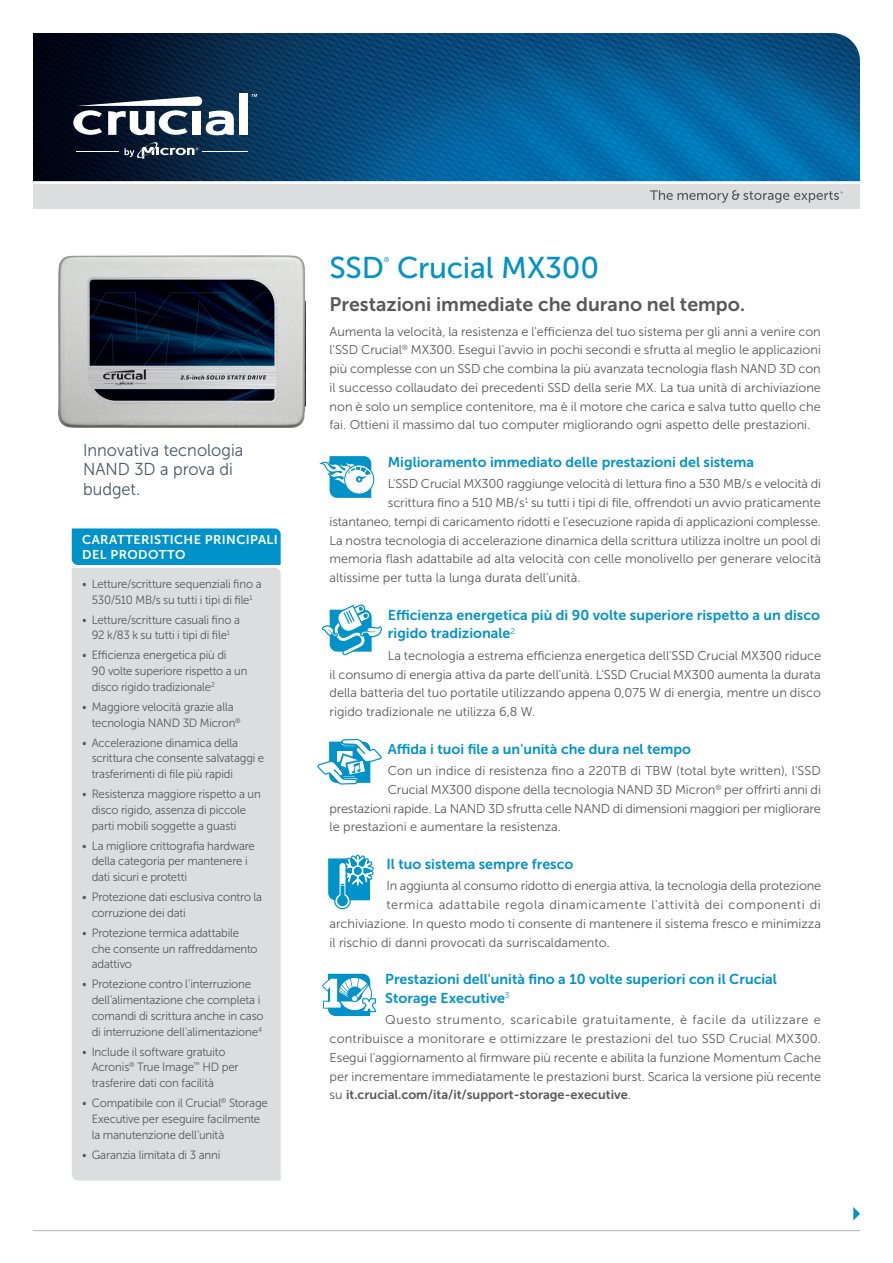
<style>
.page{position:relative;width:893px;height:1263px;background:#fff}
.page>*{position:absolute;margin:0;border:0;box-sizing:border-box;transform-origin:0 0}
.H1-Headline{font:30px "Museo Sans 500";letter-spacing:-.01em;color:#0092c8}
.H2-B__Standard_Headl{font:19.5px "Museo Sans 700";color:#57585a}
.H3-B__subheadline_bl{font:17.25px/19.5px "Museo Sans 300";color:#475865;scale:.95 1}
.H3-B__subheadline_bl-2{font:14.25px/18.8px "Museo Sans 700";color:#0092c8}
.body_copy{font:12.75px/18.8px "Museo Sans 300";color:#57585a;text-align:justify}
.body_copy-2{font:12.75px "Museo Sans 300";letter-spacing:.04em;color:#57585a}
.Headline__Bulleted_L{font:12.75px/15.3px "Museo Sans 700";letter-spacing:.03em;color:#fff}
.t1{font:12px/15.8px "Museo Sans 300";letter-spacing:-.015em;color:#57585a;scale:.95 1}
.H1-Headline-2{font:7.05px "Museo Sans 500";color:#0092c8}
.s1{font-family:"Museo Sans 700"}
</style>
<div class="page">
<img style="left:33px;top:33px;width:827px;height:148px">
<hr style="left:76px;top:151px;width:42px;height:1px;background:#fff">
<hr style="left:202px;top:151px;width:45px;height:1px;background:#fff">
<svg style="left:125px;top:142px;width:73px;height:17px"></svg>
<div style="left:239px;top:94px;width:9px;height:41px;background:#fff"></div>
<svg style="left:73px;top:96px;width:161px;height:40px"></svg>
<svg style="left:251px;top:94px;width:6px;height:3px"></svg>
<div style="left:33px;top:184px;width:827px;height:24px;background:#dcdddf"></div>
<svg style="left:650px;top:190px;width:193px;height:13px"></svg>
<hr style="left:33px;top:1230px;width:827px;height:1px;background:#bcbdc0">
<svg style="left:853px;top:1207px;width:7px;height:13px"></svg>
<svg style="left:328px;top:855px;width:46px;height:54px"></svg>
<svg style="left:322px;top:974px;width:54px;height:42px"></svg>
<svg style="left:319px;top:456px;width:55px;height:42px"></svg>
<svg style="left:317px;top:739px;width:65px;height:45px"></svg>
<svg style="left:322px;top:604px;width:60px;height:51px"></svg>
<img style="left:58px;top:256px;width:247px;height:172px">
<div style="left:72px;top:528px;width:209px;height:37px;background:#0092c8"></div>
<div style="left:72px;top:568px;width:209px;height:612px;background:#dcdddf"></div>
<p class="H3-B__subheadline_bl" style="left:83px;top:440px;width:170px">Innovativa tecnologia<br>NAND 3D a prova di budget.</p>
<p class="Headline__Bulleted_L" style="left:82px;top:532px;width:197px">CARATTERISTICHE PRINCIPALI<br>DEL PRODOTTO</p>
<p class="t1" style="left:82px;top:576px;width:190px;text-align:center">• Letture/scritture sequenziali fino a<br>530/510 MB/s su tutti i tipi di file<sup>1</sup></p>
<p class="t1" style="left:82px;top:612px;width:168px;text-align:center">• Letture/scritture casuali fino a<br>92 k/83 k su tutti i tipi di file<sup>1</sup></p>
<p class="t1" style="left:92px;top:647px;width:166px;text-indent:-9px">• Efficienza energetica più di<br>90 volte superiore rispetto a un disco rigido tradizionale<sup>2</sup></p>
<p class="t1" style="left:92px;top:699px;width:158px;text-indent:-9px">• Maggiore velocità grazie alla tecnologia NAND 3D Micron<sup>®</sup></p>
<p class="t1" style="left:92px;top:735px;width:183px;text-indent:-9px">• Accelerazione dinamica della scrittura che consente salvataggi e trasferimenti di file più rapidi</p>
<p class="t1" style="left:92px;top:786px;width:180px;text-indent:-9px">• Resistenza maggiore rispetto a un disco rigido, assenza di piccole parti mobili soggette a guasti</p>
<p class="t1" style="left:92px;top:838px;width:173px;text-indent:-9px">• La migliore crittografia hardware della categoria per mantenere i dati sicuri e protetti</p>
<p class="t1" style="left:92px;top:889px;width:181px;text-indent:-9px">• Protezione dati esclusiva contro la corruzione dei dati</p>
<p class="t1" style="left:92px;top:925px;width:176px;text-indent:-9px">• Protezione termica adattabile che consente un raffreddamento adattivo</p>
<p class="t1" style="left:92px;top:976px;width:182px;text-indent:-9px">• Protezione contro l'interruzione dell'alimentazione che completa i comandi di scrittura anche in caso di interruzione dell'alimentazione<sup>4</sup></p>
<p class="t1" style="left:92px;top:1044px;width:156px;text-indent:-9px">• Include il software gratuito<br>Acronis<sup>®</sup> True Image<sup>™</sup> HD per trasferire dati con facilità</p>
<p class="t1" style="left:92px;top:1095px;width:187px;text-indent:-9px">• Compatibile con il Crucial<sup>®</sup> Storage<br>Executive per eseguire facilmente la manutenzione dell’unità</p>
<p class="t1" style="left:82px;top:1147px;width:147px">• Garanzia limitata di 3 anni</p>
<p class="H1-Headline" style="left:330px;top:252px;width:271px">SSD Crucial MX300</p>
<p class="H1-Headline-2" style="left:384px;top:256px;width:7px">®</p>
<p class="H2-B__Standard_Headl" style="left:330px;top:294px;width:417px">Prestazioni immediate che durano nel tempo.</p>
<p class="body_copy" style="left:330px;top:322px;width:493px">Aumenta la velocità, la resistenza e l'efficienza del tuo sistema per gli anni a venire con l'SSD Crucial<sup>®</sup> MX300. Esegui l'avvio in pochi secondi e sfrutta al meglio le applicazioni più complesse con un SSD che combina la più avanzata tecnologia flash NAND 3D con il successo collaudato dei precedenti SSD della serie MX. La tua unità di archiviazione non è solo un semplice contenitore, ma è il motore che carica e salva tutto quello che fai. Ottieni il massimo dal tuo computer migliorando ogni aspetto delle prestazioni.</p>
<p class="H3-B__subheadline_bl-2" style="left:388px;top:452px;width:368px">Miglioramento immediato delle prestazioni del sistema</p>
<p class="body_copy" style="left:388px;top:475px;width:435px">L'SSD Crucial MX300 raggiunge velocità di lettura fino a 530 MB/s e velocità di</p>
<p class="body_copy" style="left:388px;top:493px;width:435px">scrittura fino a 510 MB/s<sup>1</sup> su tutti i tipi di file, offrendoti un avvio praticamente</p>
<p class="body_copy" style="left:330px;top:512px;width:493px">istantaneo, tempi di caricamento ridotti e l'esecuzione rapida di applicazioni complesse.</p>
<p class="body_copy" style="left:330px;top:531px;width:493px">La nostra tecnologia di accelerazione dinamica della scrittura utilizza inoltre un pool di</p>
<p class="body_copy" style="left:330px;top:550px;width:493px">memoria flash adattabile ad alta velocità con celle monolivello per generare velocità</p>
<p class="body_copy" style="left:330px;top:568px;width:253px">altissime per tutta la lunga durata dell'unità.</p>
<p class="H3-B__subheadline_bl-2" style="left:388px;top:605px;width:434px">Efficienza energetica più di 90 volte superiore rispetto a un disco rigido tradizionale<sup>2</sup></p>
<p class="body_copy" style="left:330px;top:646px;width:493px;text-indent:58px">La tecnologia a estrema efficienza energetica dell'SSD Crucial MX300 riduce il consumo di energia attiva da parte dell'unità. L'SSD Crucial MX300 aumenta la durata della batteria del tuo portatile utilizzando appena 0,075 W di energia, mentre un disco rigido tradizionale ne utilizza 6,8 W.</p>
<p class="H3-B__subheadline_bl-2" style="left:388px;top:739px;width:305px">Affida i tuoi file a un'unità che dura nel tempo</p>
<p class="body_copy" style="left:388px;top:761px;width:435px">Con un indice di resistenza fino a 220TB di TBW (total byte written), l'SSD</p>
<p class="body_copy" style="left:388px;top:780px;width:435px">Crucial MX300 dispone della tecnologia NAND 3D Micron<sup>®</sup> per offrirti anni di</p>
<p class="body_copy" style="left:330px;top:799px;width:493px">prestazioni rapide. La NAND 3D sfrutta celle NAND di dimensioni maggiori per migliorare</p>
<p class="body_copy" style="left:330px;top:817px;width:233px">le prestazioni e aumentare la resistenza.</p>
<p class="H3-B__subheadline_bl-2" style="left:386px;top:854px;width:188px">Il tuo sistema sempre fresco</p>
<p class="body_copy" style="left:386px;top:876px;width:436px">In aggiunta al consumo ridotto di energia attiva, la tecnologia della protezione</p>
<p class="body_copy-2" style="left:386px;top:898px;width:436px">termica adattabile regola dinamicamente l'attività dei componenti di</p>
<p class="body_copy" style="left:330px;top:914px;width:493px">archiviazione. In questo modo ti consente di mantenere il sistema fresco e minimizza</p>
<p class="body_copy" style="left:330px;top:933px;width:282px">il rischio di danni provocati da surriscaldamento.</p>
<p class="H3-B__subheadline_bl-2" style="left:385px;top:970px;width:393px">Prestazioni dell'unità fino a 10 volte superiori con il Crucial<br>Storage Executive<sup>3</sup></p>
<p class="body_copy" style="left:330px;top:1010px;width:493px;text-indent:56px">Questo strumento, scaricabile gratuitamente, è facile da utilizzare e contribuisce a monitorare e ottimizzare le prestazioni del tuo SSD Crucial MX300.<br>Esegui l'aggiornamento al firmware più recente e abilita la funzione Momentum Cache per incrementare immediatamente le prestazioni burst. Scarica la versione più recente su <span class="s1">it.crucial.com/ita/it/support-storage-executive</span>.</p>
</div>
